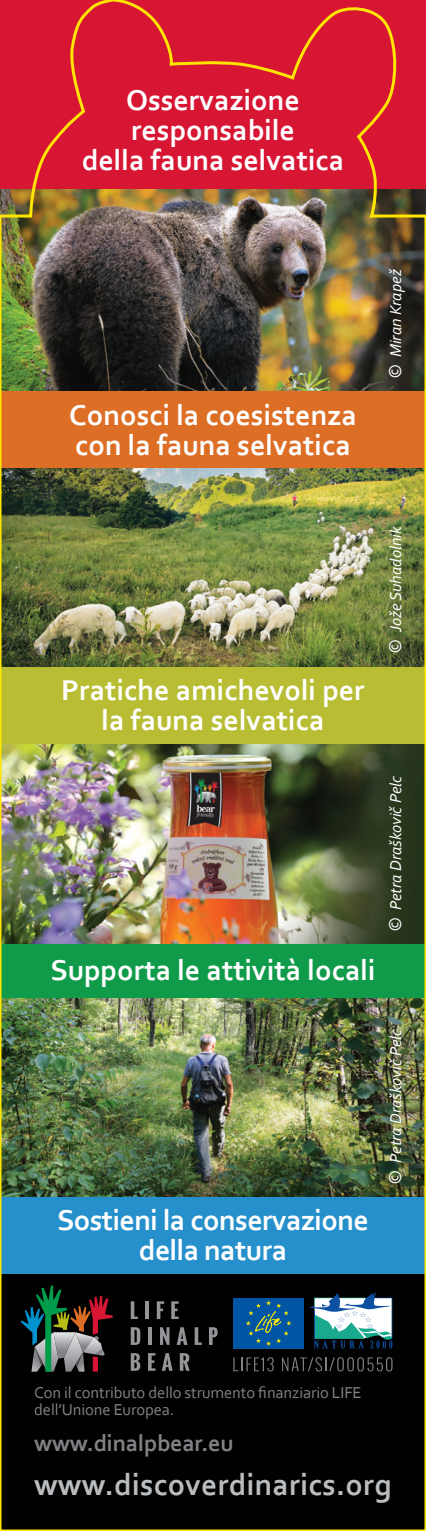
<style>
.page{position:relative;width:426px;height:1531px;background:#fff}
.page>*{position:absolute;margin:0;border:0;box-sizing:border-box;transform-origin:0 0}
.t1{font:700 31.5px "Corbel";letter-spacing:.005em;color:#babdc0}
.t2{font:700 30px/30px "Corbel";color:#fff;text-align:center}
.t3{font:700 30px/30px "Corbel";letter-spacing:-.02em;color:#fff;text-align:center}
.t4{font:700 24px "Corbel";letter-spacing:-.01em;color:#808285}
.t5{font:italic 16.5px "Corbel";color:#fff}
.t6{font:16.5px/16.5px "Corbel";letter-spacing:-.01em;color:#808285}
.s1{font-size:18px}
</style>
<div class="page">
<img style="left:0;top:0;width:425px;height:1531px">
<p class="t2" style="left:82px;top:84px;width:264px">Osservazione responsabile<br>della fauna selvatica</p>
<p class="t2" style="left:69px;top:399px;width:289px;text-align:left">Conosci la coesistenza con la fauna selvatica</p>
<p class="t5" style="left:385px;top:379px;width:112px;rotate:-90deg"><span class="s1">©</span> Miran Krapež</p>
<p class="t2" style="left:61px;top:674px;width:305px">Pratiche amichevoli per la fauna selvatica</p>
<p class="t5" style="left:385px;top:654px;width:130px;rotate:-90deg"><span class="s1">©</span> Jože Suhadolnik</p>
<p class="t2" style="left:50px;top:955px;width:326px">Supporta le attività locali</p>
<p class="t5" style="left:385px;top:932px;width:158px;rotate:-90deg"><span class="s1">©</span> Petra Draškovič Pelc</p>
<p class="t3" style="left:57px;top:1205px;width:313px">Sostieni la conservazione della natura</p>
<p class="t5" style="left:385px;top:1185px;width:158px;rotate:-90deg"><span class="s1">©</span> Petra Draškovič Pelc</p>
<p class="t6" style="left:34px;top:1384px;width:328px">Con il contributo dello strumento finanziario LIFE dell’Unione Europea.</p>
<p class="t4" style="left:34px;top:1428px;width:201px">www.dinalpbear.eu</p>
<p class="t1" style="left:34px;top:1465px;width:359px">www.discoverdinarics.org</p>
</div>
